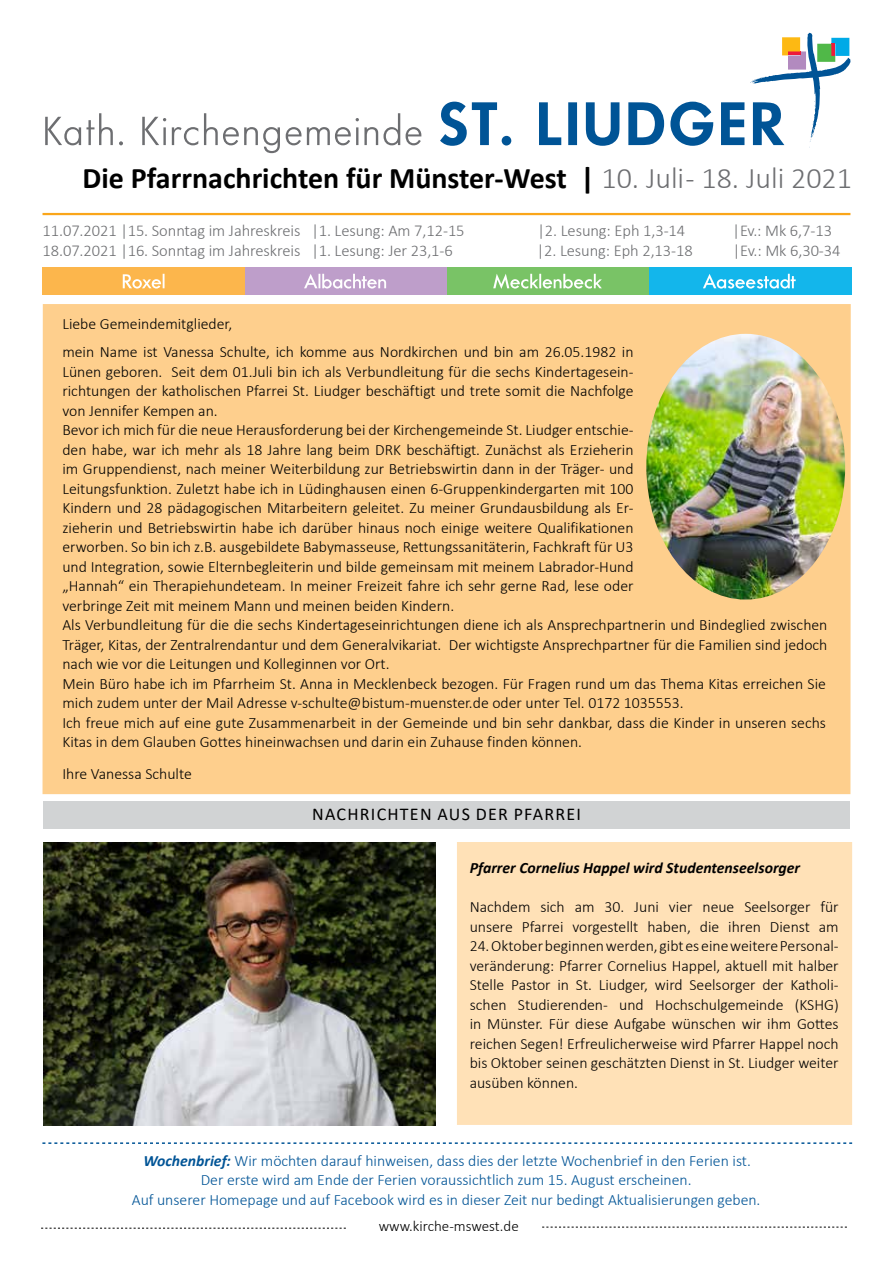
<style>
.page{position:relative;width:893px;height:1263px;background:#fff}
.page>*{position:absolute;margin:0;border:0;box-sizing:border-box;transform-origin:0 0}
.t1{font:700 30px "Calibri";color:#000}
.t2{font:18px "Calibri";letter-spacing:.07em;color:#000}
.t3{font:300 16.5px "Calibri";letter-spacing:-.005em;color:#6d6e71}
.t4{font:300 15.75px/19.5px "Calibri";color:#000}
.t5{font:300 15.75px/19.5px "Calibri";color:#005496;text-align:center}
.t6{font:italic 700 15.75px "Calibri";color:#000}
.t7{font:300 15px "Calibri";color:#000}
.s1{font-weight:300;color:#6d6e71}
.s2{font-weight:700;font-style:italic}
</style>
<div class="page">
<div style="left:43px;top:304px;width:808px;height:490px;background:#fecf8d"></div>
<div style="left:43px;top:267px;width:202px;height:28px;background:#fcb64c"></div>
<div style="left:245px;top:267px;width:202px;height:28px;background:#be9eca"></div>
<div style="left:447px;top:267px;width:203px;height:28px;background:#79c366"></div>
<div style="left:649px;top:267px;width:203px;height:28px;background:#13b6eb"></div>
<svg style="left:123px;top:274px;width:42px;height:15px"></svg>
<svg style="left:304px;top:274px;width:82px;height:15px"></svg>
<svg style="left:703px;top:274px;width:93px;height:15px"></svg>
<svg style="left:493px;top:274px;width:109px;height:15px"></svg>
<hr style="left:43px;top:213px;width:807px;height:2px;background:#faa61a">
<svg style="left:45px;top:113px;width:376px;height:40px"></svg>
<svg style="left:440px;top:33px;width:411px;height:113px"></svg>
<svg style="left:41px;top:1228px;width:305px;height:1px"></svg>
<svg style="left:542px;top:1227px;width:305px;height:1px"></svg>
<svg style="left:42px;top:1142px;width:810px;height:2px"></svg>
<div style="left:457px;top:842px;width:395px;height:283px;background:#ffe1b7"></div>
<div style="left:43px;top:801px;width:807px;height:28px;background:#d1d3d4"></div>
<img style="left:646px;top:334px;width:199px;height:266px">
<img style="left:43px;top:842px;width:393px;height:284px">
<h1 class="t1" style="left:83px;top:157px;width:771px">Die Pfarrnachrichten für Münster-West | <span class="s1">10. Juli - 18. Juli 2021</span></h1>
<p class="t3" style="left:43px;top:221px;width:424px">11.07.2021 |15. Sonntag im Jahreskreis |1. Lesung: Am 7,12-15</p>
<p class="t3" style="left:537px;top:221px;width:149px">|2. Lesung: Eph 1,3-14</p>
<p class="t3" style="left:733px;top:221px;width:101px">|Ev.: Mk 6,7-13</p>
<p class="t3" style="left:43px;top:240px;width:412px">18.07.2021 |16. Sonntag im Jahreskreis |1. Lesung: Jer 23,1-6</p>
<p class="t3" style="left:537px;top:240px;width:158px">|2. Lesung: Eph 2,13-18</p>
<p class="t3" style="left:733px;top:240px;width:109px">|Ev.: Mk 6,30-34</p>
<p class="t4" style="left:62px;top:309px;width:573px;line-height:28.5px">Liebe Gemeindemitglieder,<br>mein Name ist Vanessa Schulte, ich komme aus Nordkirchen und bin am 26.05.1982 in</p>
<p class="t4" style="left:62px;top:361px;width:767px">Lünen geboren. Seit dem 01.Juli bin ich als Verbundleitung für die sechs Kindertagesein-<br>richtungen der katholischen Pfarrei St. Liudger beschäftigt und trete somit die Nachfolge<br>von Jennifer Kempen an.<br>Bevor ich mich für die neue Herausforderung bei der Kirchengemeinde St. Liudger entschie-<br>den habe, war ich mehr als 18 Jahre lang beim DRK beschäftigt. Zunächst als Erzieherin<br>im Gruppendienst, nach meiner Weiterbildung zur Betriebswirtin dann in der Träger- und<br>Leitungsfunktion. Zuletzt habe ich in Lüdinghausen einen 6-Gruppenkindergarten mit 100<br>Kindern und 28 pädagogischen Mitarbeitern geleitet. Zu meiner Grundausbildung als Er-<br>zieherin und Betriebswirtin habe ich darüber hinaus noch einige weitere Qualifikationen<br>erworben. So bin ich z.B. ausgebildete Babymasseuse, Rettungssanitäterin, Fachkraft für U3<br>und Integration, sowie Elternbegleiterin und bilde gemeinsam mit meinem Labrador-Hund<br>„Hannah“ ein Therapiehundeteam. In meiner Freizeit fahre ich sehr gerne Rad, lese oder<br>verbringe Zeit mit meinem Mann und meinen beiden Kindern.<br>Als Verbundleitung für die die sechs Kindertageseinrichtungen diene ich als Ansprechpartnerin und Bindeglied zwischen Träger, Kitas, der Zentralrendantur und dem Generalvikariat. Der wichtigste Ansprechpartner für die Familien sind jedoch nach wie vor die Leitungen und Kolleginnen vor Ort.<br>Mein Büro habe ich im Pfarrheim St. Anna in Mecklenbeck bezogen. Für Fragen rund um das Thema Kitas erreichen Sie mich zudem unter der Mail Adresse v-schulte@bistum-muenster.de oder unter Tel. 0172 1035553.<br>Ich freue mich auf eine gute Zusammenarbeit in der Gemeinde und bin sehr dankbar, dass die Kinder in unseren sechs Kitas in dem Glauben Gottes hineinwachsen und darin ein Zuhause finden können.</p>
<p class="t4" style="left:62px;top:763px;width:131px">Ihre Vanessa Schulte</p>
<p class="t2" style="left:312px;top:801px;width:270px">NACHRICHTEN AUS DER PFARREI</p>
<p class="t6" style="left:470px;top:857px;width:332px">Pfarrer Cornelius Happel wird Studentenseelsorger</p>
<p class="t4" style="left:470px;top:897px;width:371px">Nachdem sich am 30. Juni vier neue Seelsorger für unsere Pfarrei vorgestellt haben, die ihren Dienst am</p>
<p class="t4" style="left:470px;top:936px;width:371px;text-align:justify">24. Oktober beginnen werden, gibt es eine weitere Personal&shy;veränderung: Pfarrer Cornelius Happel, aktuell mit halber Stelle Pastor in St. Liudger, wird Seelsorger der Katholi&shy;schen Studierenden- und Hochschulgemeinde (KSHG) in Münster. Für diese Aufgabe wünschen wir ihm Gottes reichen Segen! Erfreulicherweise wird Pfarrer Happel noch bis Oktober seinen geschätzten Dienst in St. Liudger weiter ausüben können.</p>
<p class="t5" style="left:132px;top:1150px;width:630px"><span class="s2">Wochenbrief:</span> Wir möchten darauf hinweisen, dass dies der letzte Wochenbrief in den Ferien ist.<br>Der erste wird am Ende der Ferien voraussichtlich zum 15. August erscheinen.<br>Auf unserer Homepage und auf Facebook wird es in dieser Zeit nur bedingt Aktualisierungen geben.</p>
<p class="t7" style="left:379px;top:1217px;width:142px">www.kirche-mswest.de</p>
</div>
